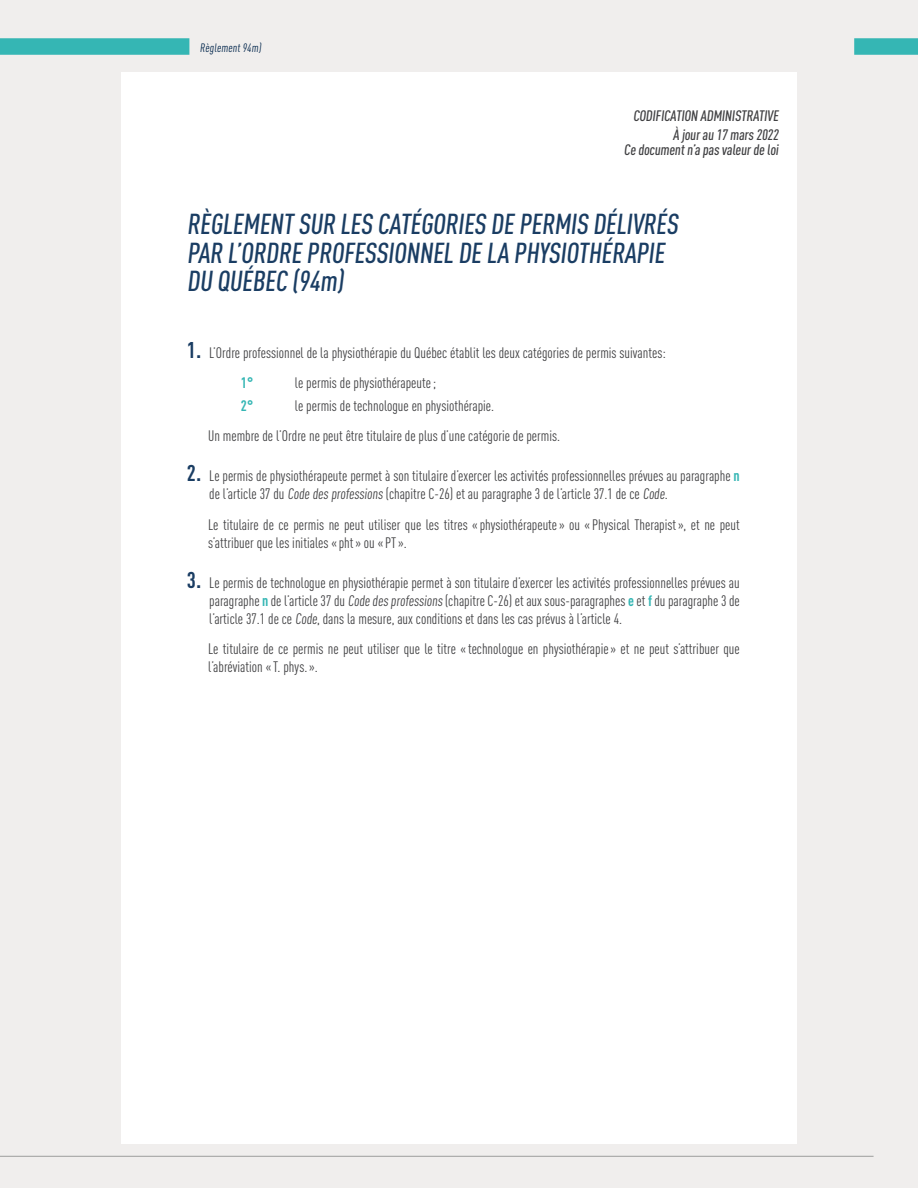
<style>
.page{position:relative;width:918px;height:1188px;background:#f0eeed}
.page>*{position:absolute;margin:0;border:0;box-sizing:border-box;transform-origin:0 0}
.t1{font:500 condensed 28.5px/28.5px "DINOT";color:#1a3d63}
.t2{font:condensed 15px/18px "DINOT";color:#404042}
.t3{font:500 condensed 15px/19.2px "DINOT";color:#404042;text-align:right}
.t4{font:700 condensed 15px "DINOT";color:#35b6b4}
.t5{font:condensed 12px "DINOT";color:#00244a}
.s1{font-weight:700;font-size:22.5px;color:#1a3d63}
.s2{font-weight:700;color:#35b6b4}
</style>
<div class="page">
<div style="left:121px;top:72px;width:676px;height:1072px;background:#fff"></div>
<hr style="left:0;top:1156px;width:874px;height:1px;background:#9d9d9c">
<div style="left:854px;top:38px;width:64px;height:17px;background:#35b6b4"></div>
<div style="left:0;top:38px;width:189px;height:17px;background:#35b6b4"></div>
<p class="t5" style="left:200px;top:39px;width:65px">Règlement94m)</p>
<p class="t3" style="left:633px;top:105px;width:149px">CODIFICATION ADMINISTRATIVE<br>À jourau 17 mars 2022</p>
<p class="t3" style="left:624px;top:139px;width:159px">Ce documentn’a pas valeurde loi</p>
<h1 class="t1" style="left:187px;top:209px;width:497px">RÈGLEMENT SUR LES CATÉGORIES DE PERMIS DÉLIVRÉS<br>PAR L’ORDRE PROFESSIONNEL DE LA PHYSIOTHÉRAPIE<br>DU QUÉBEC (94m)</h1>
<p class="t2" style="left:241px;top:336px;width:426px;line-height:30.8px;text-indent:-54px"><span class="s1">1.</span> L’Ordre professionnel de la physiothérapie du Québec établit les deux catégories de permis suivantes:<br><span class="s2">1°</span></p>
<p class="t2" style="left:295px;top:373px;width:143px">le permis de physiothérapeute;</p>
<p class="t4" style="left:241px;top:395px;width:14px">2°</p>
<p class="t2" style="left:208px;top:389px;width:353px;line-height:30.8px;text-indent:87px">le permis de technologue en physiothérapie.<br>Un membre de l’Ordre ne peut être titulaire de plus d’une catégorie de permis.</p>
<p class="t2" style="left:209px;top:466px;width:532px;text-indent:-22px"><span class="s1">2.</span> Le permis de physiothérapeute permet à son titulaire d’exercer les activités professionnelles prévues au paragraphe <span class="s2">n </span>de l’article 37 du Code des professions (chapitre C-26) et au paragraphe 3 de l’article 37.1 de ce Code.</p>
<p class="t2" style="left:208px;top:515px;width:533px">Le titulaire de ce permis ne peut utiliser que les titres «physiothérapeute» ou « Physical Therapist», et ne peut s’attribuer que les initiales «pht» ou « PT».</p>
<p class="t2" style="left:209px;top:573px;width:532px;text-align:justify;text-indent:-22px"><span class="s1">3.</span> Le permis de technologue en physiothérapie permet à son titulaire d’exercer les activités professionnelles prévues au paragraphe <span class="s2">n</span> de l’article 37 du Code des professions (chapitre C-26) et aux sous-paragraphes <span class="s2">e</span> et <span class="s2">f</span> du paragraphe 3 de l’article 37.1 de ce Code, dans la mesure, aux conditions et dans les cas prévus à l’article 4.</p>
<p class="t2" style="left:208px;top:639px;width:533px">Le titulaire de ce permis ne peut utiliser que le titre «technologue en physiothérapie» et ne peut s’attribuer que l’abréviation «T. phys.».</p>
</div>
